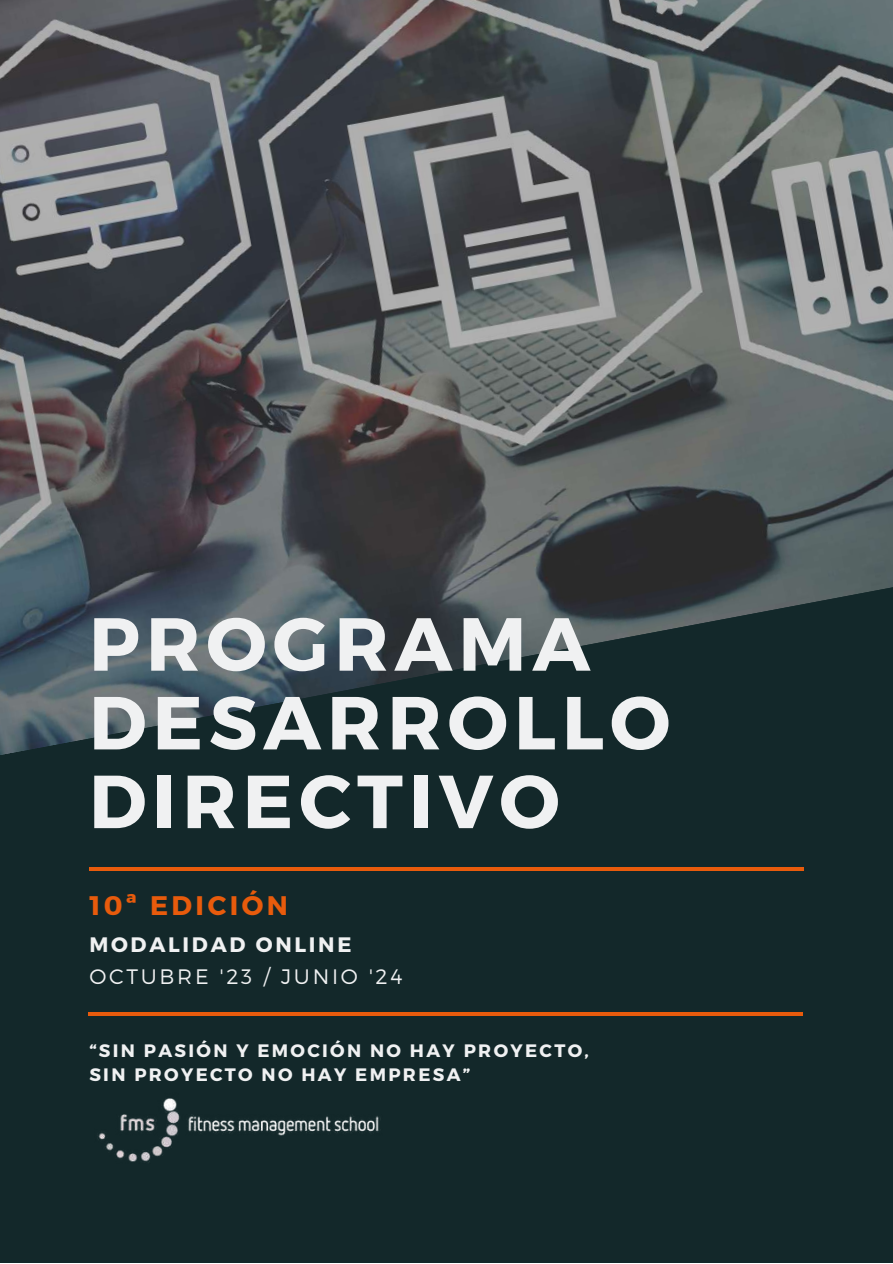
<style>
.page{position:relative;width:893px;height:1264px;background:#fff}
.page>*{position:absolute;margin:0;border:0;box-sizing:border-box;transform-origin:0 0}
.t1{font:700 75px/78.8px "Montserrat";letter-spacing:.08em;color:#f0f1f2}
.t2{font:700 26.85px "Montserrat";letter-spacing:.13em;color:#e85b0c}
.t3{font:300 20.85px "Montserrat";letter-spacing:.13em;color:#f0f1f2}
.t4{font:700 20.85px "Montserrat";letter-spacing:.13em;color:#f0f1f2}
.t5{font:700 18px/23.5px "Montserrat";letter-spacing:.13em;color:#f0f1f2}
</style>
<div class="page">
<div style="left:0;top:0;width:892px;height:1262px;background:#13282a"></div>
<img style="left:0;top:0;width:892px;height:755px">
<hr style="left:89px;top:867px;width:714px;height:3px;background:#e85b0c">
<hr style="left:88px;top:1012px;width:714px;height:3px;background:#e85b0c">
<img style="left:188px;top:1115px;width:191px;height:21px">
<img style="left:98px;top:1098px;width:82px;height:64px">
<h1 class="t1" style="left:89px;top:601px;width:582px">PROGRAMA<br>DESARROLLO<br>DIRECTIVO</h1>
<h2 class="t2" style="left:89px;top:888px;width:200px">10ª EDICIÓN</h2>
<p class="t4" style="left:89px;top:931px;width:264px">MODALIDAD ONLINE</p>
<p class="t3" style="left:89px;top:962px;width:314px">OCTUBRE '23 / JUNIO '24</p>
<p class="t5" style="left:89px;top:1037px;width:501px">“SIN PASIÓN Y EMOCIÓN NO HAY PROYECTO,<br>SIN PROYECTO NO HAY EMPRESA”</p>
</div>
